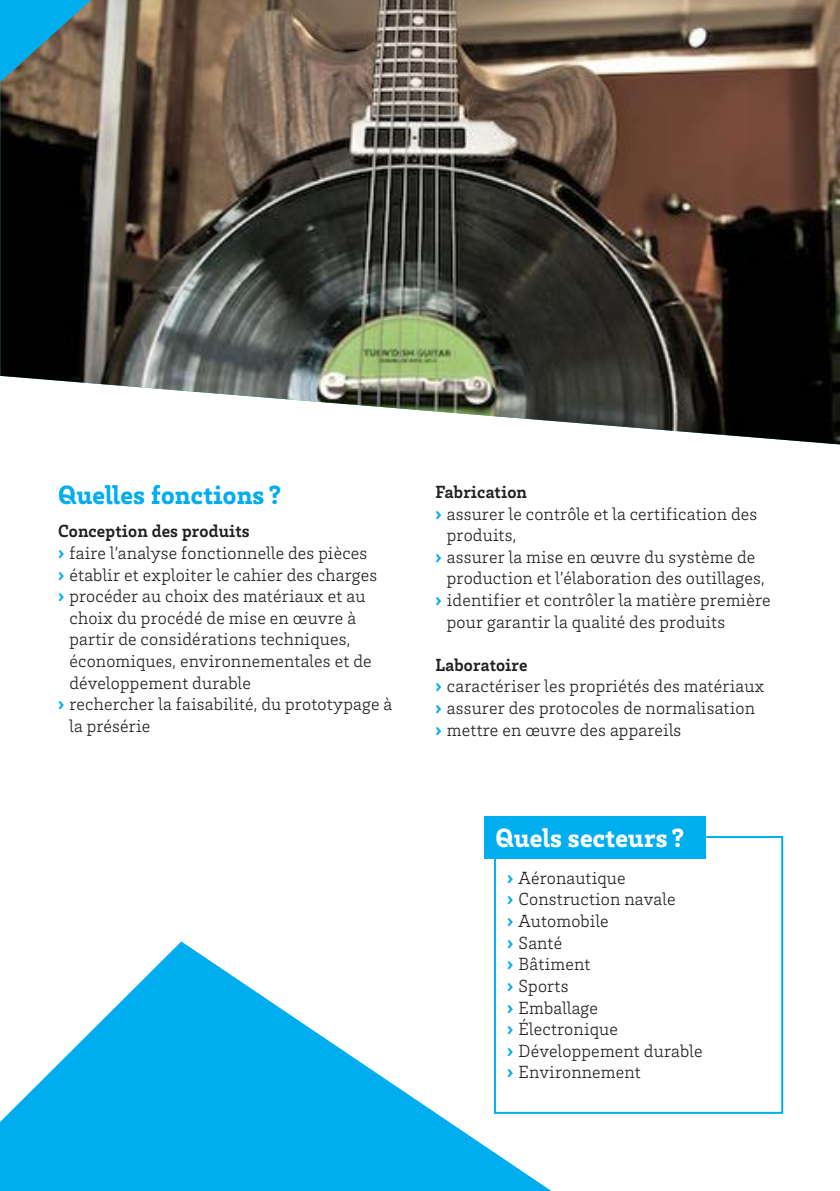
<style>
.page{position:relative;width:840px;height:1191px;background:#fff}
.page>*{position:absolute;margin:0;border:0;box-sizing:border-box;transform-origin:0 0}
._01_Titre_Bleu_13_5{font:900 27px "Brix Slab";letter-spacing:.01em;color:#00aeef}
._01_Titre_Blanc_13_5{font:900 27px "Brix Slab";letter-spacing:.01em;color:#fff}
.t1{font:300 18px/21.6px "Brix Slab";letter-spacing:.01em;color:#231f20}
._03_SousTitre_Noir_9{font:700 18px "Brix Slab";letter-spacing:.01em;color:#231f20}
.s1{font-weight:900;color:#00aeef}
</style>
<div class="page">
<svg style="left:0;top:941px;width:593px;height:250px;fill:#00aeef"></svg>
<div style="left:494px;top:837px;width:287px;height:275px;background:#fff"></div>
<div style="left:493px;top:836px;width:289px;height:277px;border:2px solid #00aeef"></div>
<div style="left:483px;top:816px;width:222px;height:42px;background:#00aeef"></div>
<img style="left:0;top:0;width:839px;height:444px">
<svg style="left:0;top:0;width:91px;height:82px;background:#3e899f"></svg>
<p class="_01_Titre_Bleu_13_5" style="left:58px;top:477px;width:225px">Quelles fonctions ?</p>
<p class="_03_SousTitre_Noir_9" style="left:58px;top:519px;width:193px">Conception des produits</p>
<p class="t1" style="left:58px;top:541px;width:310px"><span class="s1">›</span> faire l’analyse fonctionnelle des pièces</p>
<p class="t1" style="left:58px;top:563px;width:320px"><span class="s1">›</span> établir et exploiter le cahier des charges</p>
<p class="t1" style="left:69px;top:584px;width:303px;text-indent:-11px"><span class="s1">›</span> procéder au choix des matériaux et au choix du procédé de mise en œuvre à partir de considérations techniques, économiques, environnementales et de développement durable</p>
<p class="t1" style="left:69px;top:692px;width:324px;text-indent:-11px"><span class="s1">›</span> rechercher la faisabilité, du prototypage à la présérie</p>
<p class="_03_SousTitre_Noir_9" style="left:435px;top:480px;width:93px">Fabrication</p>
<p class="t1" style="left:446px;top:502px;width:312px;text-indent:-11px"><span class="s1">›</span> assurer le contrôle et la certification des produits,</p>
<p class="t1" style="left:446px;top:545px;width:319px;text-indent:-11px"><span class="s1">›</span> assurer la mise en œuvre du système de production et l’élaboration des outillages,</p>
<p class="t1" style="left:446px;top:588px;width:325px;text-indent:-11px"><span class="s1">›</span> identifier et contrôler la matière première pour garantir la qualité des produits</p>
<p class="_03_SousTitre_Noir_9" style="left:435px;top:653px;width:94px">Laboratoire</p>
<p class="t1" style="left:435px;top:675px;width:330px"><span class="s1">›</span> caractériser les propriétés des matériaux</p>
<p class="t1" style="left:435px;top:696px;width:321px"><span class="s1">›</span> assurer des protocoles de normalisation</p>
<p class="t1" style="left:435px;top:718px;width:247px"><span class="s1">›</span> mettre en œuvre des appareils</p>
<p class="_01_Titre_Blanc_13_5" style="left:495px;top:820px;width:190px">Quels secteurs ?</p>
<p class="t1" style="left:507px;top:866px;width:120px"><span class="s1">›</span> Aéronautique</p>
<p class="t1" style="left:507px;top:888px;width:170px"><span class="s1">›</span> Construction navale</p>
<p class="t1" style="left:507px;top:909px;width:103px"><span class="s1">›</span> Automobile</p>
<p class="t1" style="left:507px;top:931px;width:56px"><span class="s1">›</span> Santé</p>
<p class="t1" style="left:507px;top:952px;width:85px"><span class="s1">›</span> Bâtiment</p>
<p class="t1" style="left:507px;top:974px;width:63px"><span class="s1">›</span> Sports</p>
<p class="t1" style="left:507px;top:996px;width:92px"><span class="s1">›</span> Emballage</p>
<p class="t1" style="left:507px;top:1017px;width:112px"><span class="s1">›</span> Électronique</p>
<p class="t1" style="left:507px;top:1039px;width:197px"><span class="s1">›</span> Développement durable</p>
<p class="t1" style="left:507px;top:1060px;width:135px"><span class="s1">›</span> Environnement</p>
</div>
